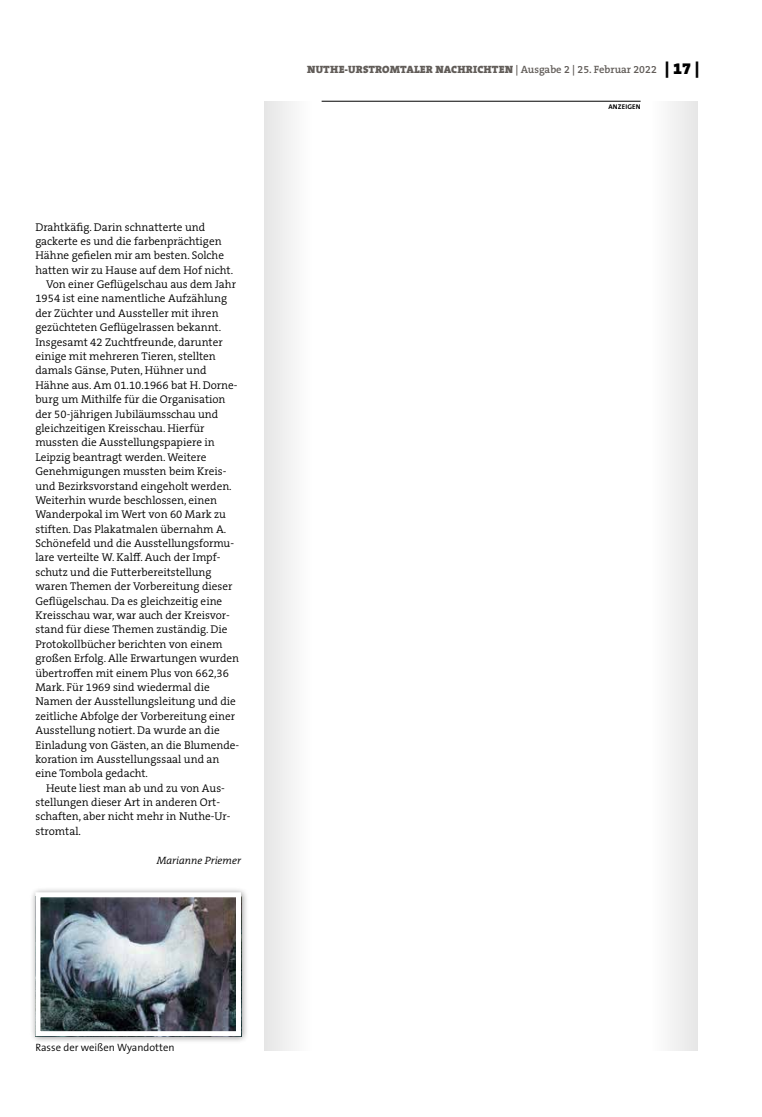
<style>
.page{position:relative;width:762px;height:1117px;background:#fff}
.page>*{position:absolute;margin:0;border:0;box-sizing:border-box;transform-origin:0 0}
.t1{font:300 11.25px "The Serif B W4";color:#000}
.t2{font:900 10.62px "The Serif B W9";letter-spacing:.015em;color:#615c58}
.t3{font:300 10.62px "The Sans B W4";color:#000}
.t4{font:italic 300 10.62px "The Serif B W4";color:#000}
.t5{font:700 6.88px "The Sans B W7";letter-spacing:.025em;color:#000}
.s1{font-family:"The Serif B W6";font-weight:600}
.s2{font-size:16.25px;color:#000}
</style>
<div class="page">
<div style="left:30px;top:886px;width:219px;height:157px;background:#000;opacity:.45"></div>
<img style="left:41px;top:898px;width:194px;height:131px">
<div style="left:35px;top:892px;width:206px;height:143px;border:5px solid #fff"></div>
<hr style="left:322px;top:101px;width:318px;height:1px;background:#000">
<div style="left:264px;top:101px;width:48px;height:949px;background:#f2f2f2"></div>
<div style="left:650px;top:101px;width:48px;height:949px;background:#f3f3f3"></div>
<p class="t1" style="left:35px;top:219px;width:171px">Drahtkäfig. Darin schnatterte und</p>
<p class="t1" style="left:35px;top:234px;width:188px">gackerte es und die farbenprächtigen</p>
<p class="t1" style="left:35px;top:248px;width:190px">Hähne gefielen mir am besten. Solche</p>
<p class="t1" style="left:35px;top:262px;width:199px">hatten wir zu Hause auf dem Hof nicht.</p>
<p class="t1" style="left:46px;top:277px;width:191px">Von einer Geflügelschau aus dem Jahr</p>
<p class="t1" style="left:35px;top:291px;width:193px">1954 ist eine namentliche Aufzählung</p>
<p class="t1" style="left:35px;top:306px;width:185px">der Züchter und Aussteller mit ihren</p>
<p class="t1" style="left:35px;top:320px;width:187px">gezüchteten Geflügelrassen bekannt.</p>
<p class="t1" style="left:35px;top:334px;width:189px">Insgesamt 42 Zuchtfreunde, darunter</p>
<p class="t1" style="left:35px;top:349px;width:182px">einige mit mehreren Tieren, stellten</p>
<p class="t1" style="left:35px;top:363px;width:172px">damals Gänse, Puten, Hühner und</p>
<p class="t1" style="left:35px;top:377px;width:204px">Hähne aus. Am 01.10.1966 bat H. Dorne-</p>
<p class="t1" style="left:35px;top:392px;width:191px">burg um Mithilfe für die Organisation</p>
<p class="t1" style="left:35px;top:406px;width:184px">der 50-jährigen Jubiläumsschau und</p>
<p class="t1" style="left:35px;top:421px;width:171px">gleichzeitigen Kreisschau. Hierfür</p>
<p class="t1" style="left:35px;top:435px;width:181px">mussten die Ausstellungspapiere in</p>
<p class="t1" style="left:35px;top:449px;width:173px">Leipzig beantragt werden. Weitere</p>
<p class="t1" style="left:35px;top:464px;width:193px">Genehmigungen mussten beim Kreis-</p>
<p class="t1" style="left:35px;top:478px;width:198px">und Bezirksvorstand eingeholt werden.</p>
<p class="t1" style="left:35px;top:492px;width:183px">Weiterhin wurde beschlossen, einen</p>
<p class="t1" style="left:35px;top:507px;width:192px">Wanderpokal im Wert von 60 Mark zu</p>
<p class="t1" style="left:35px;top:521px;width:192px">stiften. Das Plakatmalen übernahm A.</p>
<p class="t1" style="left:35px;top:536px;width:200px">Schönefeld und die Ausstellungsformu-</p>
<p class="t1" style="left:35px;top:550px;width:186px">lare verteilte W. Kalff. Auch der Impf-</p>
<p class="t1" style="left:35px;top:564px;width:178px">schutz und die Futterbereitstellung</p>
<p class="t1" style="left:35px;top:579px;width:198px">waren Themen der Vorbereitung dieser</p>
<p class="t1" style="left:35px;top:593px;width:188px">Geflügelschau. Da es gleichzeitig eine</p>
<p class="t1" style="left:35px;top:607px;width:196px">Kreisschau war, war auch der Kreisvor-</p>
<p class="t1" style="left:35px;top:622px;width:194px">stand für diese Themen zuständig. Die</p>
<p class="t1" style="left:35px;top:636px;width:188px">Protokollbücher berichten von einem</p>
<p class="t1" style="left:35px;top:651px;width:205px">großen Erfolg. Alle Erwartungen wurden</p>
<p class="t1" style="left:35px;top:665px;width:195px">übertroffen mit einem Plus von 662,36</p>
<p class="t1" style="left:35px;top:679px;width:176px">Mark. Für 1969 sind wiedermal die</p>
<p class="t1" style="left:35px;top:694px;width:202px">Namen der Ausstellungsleitung und die</p>
<p class="t1" style="left:35px;top:708px;width:201px">zeitliche Abfolge der Vorbereitung einer</p>
<p class="t1" style="left:35px;top:723px;width:186px">Ausstellung notiert. Da wurde an die</p>
<p class="t1" style="left:35px;top:737px;width:205px">Einladung von Gästen, an die Blumende-</p>
<p class="t1" style="left:35px;top:751px;width:186px">koration im Ausstellungssaal und an</p>
<p class="t1" style="left:35px;top:766px;width:114px">eine Tombola gedacht.</p>
<p class="t1" style="left:46px;top:780px;width:180px">Heute liest man ab und zu von Aus-</p>
<p class="t1" style="left:35px;top:794px;width:186px">stellungen dieser Art in anderen Ort-</p>
<p class="t1" style="left:35px;top:809px;width:197px">schaften, aber nicht mehr in Nuthe-Ur-</p>
<p class="t1" style="left:35px;top:823px;width:47px">stromtal.</p>
<p class="t4" style="left:157px;top:852px;width:86px">Marianne Priemer</p>
<p class="t2" style="left:307px;top:63px;width:394px">NUTHE-URSTROMTALER NACHRICHTEN <span class="s1">| Ausgabe 2 | 25. Februar 2022</span> <span class="s2">| 17 |</span></p>
<p class="t5" style="left:608px;top:102px;width:34px">ANZEIGEN</p>
<p class="t3" style="left:35px;top:1039px;width:141px">Rasse der weißen Wyandotten</p>
</div>
